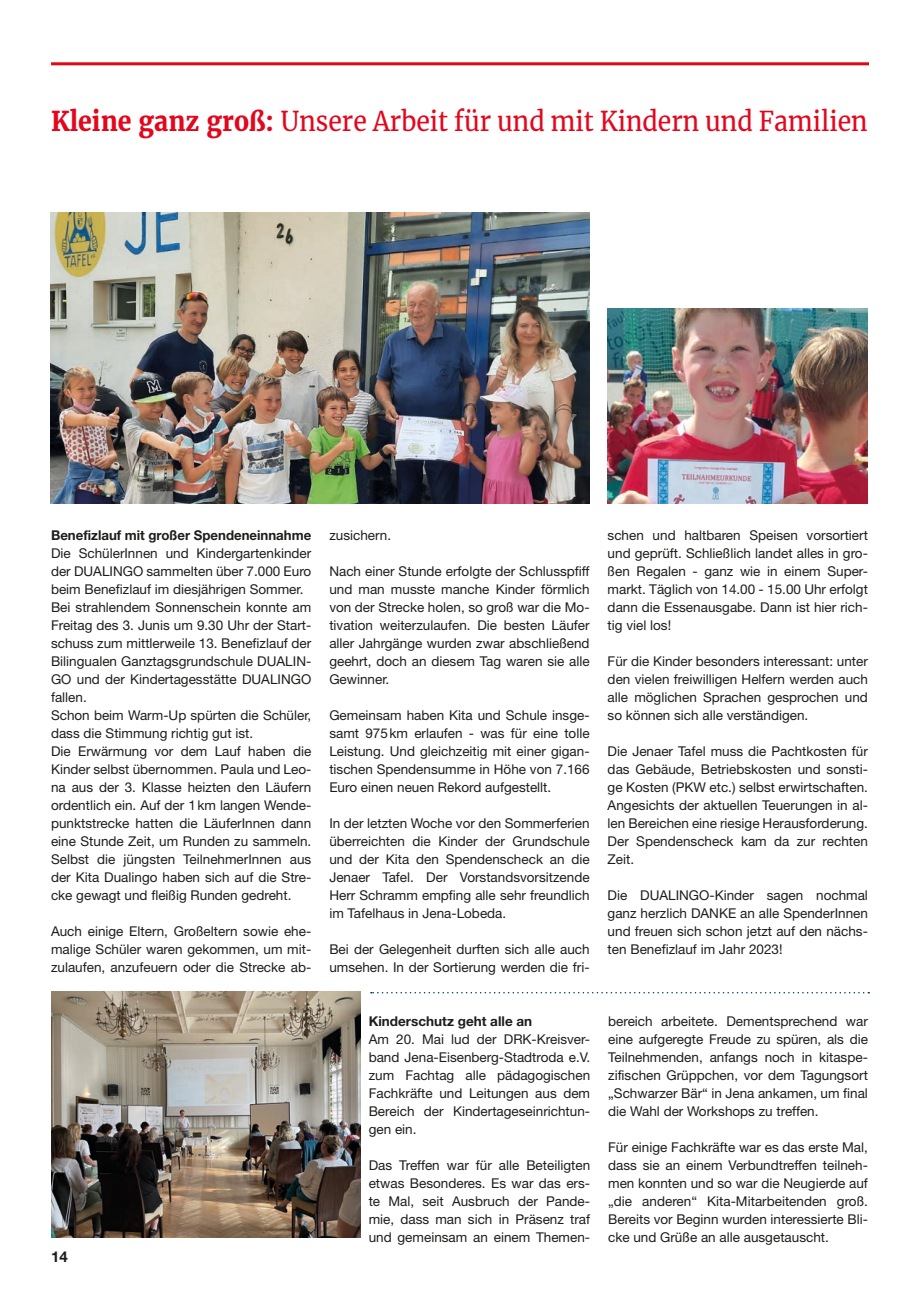
<style>
.page{position:relative;width:919px;height:1289px;background:#fff}
.page>*{position:absolute;margin:0;border:0;box-sizing:border-box;transform-origin:0 0}
.t1{font:27px "Merriweather";color:#e3061c;scale:.92 1}
.t2{font:700 15px "Helvetica Neue";color:#1d1d1b}
.t3{font:13.5px/18px "Helvetica Neue";color:#1d1d1b;text-align:justify}
.t4{font:700 13.5px "Helvetica Neue";color:#1d1d1b}
.s1{font-weight:700}
</style>
<div class="page">
<hr style="left:51px;top:62px;width:817px;height:3px;background:#e30614">
<img style="left:51px;top:213px;width:538px;height:290px">
<img style="left:607px;top:308px;width:260px;height:195px">
<img style="left:51px;top:991px;width:309px;height:246px">
<svg style="left:371px;top:992px;width:498px;height:1px"></svg>
<h1 class="t1" style="left:51px;top:102px;width:889px"><span class="s1">Kleine ganz groß:</span> Unsere Arbeit für und mit Kindern und Familien</h1>
<p class="t4" style="left:51px;top:527px;width:262px">Benefizlauf mit großer Spendeneinnahme</p>
<p class="t3" style="left:51px;top:544px;width:262px;text-align:left">Die SchülerInnen und Kindergartenkinder der DUALINGO sammelten über 7.000 Euro beim Benefizlauf im diesjährigen Sommer.<br>Bei strahlendem Sonnenschein konnte am Freitag des 3. Junis um 9.30 Uhr der Start&shy;schuss zum mittlerweile 13. Benefizlauf der Bilingualen Ganztagsgrundschule DUALIN-GO und der Kindertagesstätte DUALINGO fallen.<br>Schon beim Warm-Up spürten die Schüler, dass die Stimmung richtig gut ist.<br>Die Erwärmung vor dem Lauf haben die Kinder selbst übernommen. Paula und Leo&shy;na aus der 3. Klasse heizten den Läufern ordentlich ein. Auf der 1km langen Wende&shy;punktstrecke hatten die LäuferInnen dann eine Stunde Zeit, um Runden zu sammeln.<br>Selbst die jüngsten TeilnehmerInnen aus der Kita Dualingo haben sich auf die Stre&shy;cke gewagt und fleißig Runden gedreht.</p>
<p class="t3" style="left:51px;top:922px;width:262px">Auch einige Eltern, Großeltern sowie ehe&shy;malige Schüler waren gekommen, um mit&shy;zulaufen, anzufeuern oder die Strecke ab-</p>
<p class="t2" style="left:51px;top:1247px;width:18px">14</p>
<p class="t3" style="left:329px;top:526px;width:63px">zusichern.</p>
<p class="t3" style="left:329px;top:562px;width:262px">Nach einer Stunde erfolgte der Schlusspfiff und man musste manche Kinder förmlich von der Strecke holen, so groß war die Mo&shy;tivation weiterzulaufen. Die besten Läufer aller Jahrgänge wurden zwar abschließend geehrt, doch an diesem Tag waren sie alle Gewinner.</p>
<p class="t3" style="left:329px;top:706px;width:262px">Gemeinsam haben Kita und Schule insge&shy;samt 975km erlaufen - was für eine tolle Leistung. Und gleichzeitig mit einer gigan&shy;tischen Spendensumme in Höhe von 7.166<br>Euro einen neuen Rekord aufgestellt.</p>
<p class="t3" style="left:329px;top:814px;width:262px">In der letzten Woche vor den Sommerferien überreichten die Kinder der Grundschule und der Kita den Spendenscheck an die Jenaer Tafel. Der Vorstandsvorsitzende Herr Schramm empfing alle sehr freundlich im Tafelhaus in Jena-Lobeda.</p>
<p class="t3" style="left:329px;top:940px;width:262px">Bei der Gelegenheit durften sich alle auch umsehen. In der Sortierung werden die fri-</p>
<p class="t4" style="left:369px;top:1013px;width:165px">Kinderschutz geht alle an</p>
<p class="t3" style="left:369px;top:1030px;width:223px">Am 20. Mai lud der DRK-Kreisver&shy;band Jena-Eisenberg-Stadtroda e.V. zum Fachtag alle pädagogischen Fachkräfte und Leitungen aus dem Bereich der Kindertageseinrichtun&shy;gen ein.</p>
<p class="t3" style="left:369px;top:1156px;width:223px">Das Treffen war für alle Beteiligten etwas Besonderes. Es war das ers&shy;te Mal, seit Ausbruch der Pande&shy;mie, dass man sich in Präsenz traf und gemeinsam an einem Themen-</p>
<p class="t3" style="left:607px;top:526px;width:262px">schen und haltbaren Speisen vorsortiert und geprüft. Schließlich landet alles in gro&shy;ßen Regalen - ganz wie in einem Super&shy;markt. Täglich von 14.00 - 15.00 Uhr erfolgt dann die Essenausgabe. Dann ist hier rich&shy;tig viel los!</p>
<p class="t3" style="left:607px;top:652px;width:262px">Für die Kinder besonders interessant: unter den vielen freiwilligen Helfern werden auch alle möglichen Sprachen gesprochen und so können sich alle verständigen.</p>
<p class="t3" style="left:607px;top:742px;width:262px">Die Jenaer Tafel muss die Pachtkosten für das Gebäude, Betriebskosten und sonsti&shy;ge Kosten (PKW etc.) selbst erwirtschaften.<br>Angesichts der aktuellen Teuerungen in al&shy;len Bereichen eine riesige Herausforderung.<br>Der Spendenscheck kam da zur rechten Zeit.</p>
<p class="t3" style="left:607px;top:886px;width:262px">Die DUALINGO-Kinder sagen nochmal ganz herzlich DANKE an alle SpenderInnen und freuen sich schon jetzt auf den nächs&shy;ten Benefizlauf im Jahr 2023!</p>
<p class="t3" style="left:608px;top:1012px;width:261px">bereich arbeitete. Dementsprechend war eine aufgeregte Freude zu spüren, als die Teilnehmenden, anfangs noch in kitaspe&shy;zifischen Grüppchen, vor dem Tagungsort „Schwarzer Bär“ in Jena ankamen, um final die Wahl der Workshops zu treffen.</p>
<p class="t3" style="left:608px;top:1138px;width:261px">Für einige Fachkräfte war es das erste Mal, dass sie an einem Verbundtreffen teilneh&shy;men konnten und so war die Neugierde auf „die anderen“ Kita-Mitarbeitenden groß.<br>Bereits vor Beginn wurden interessierte Bli&shy;cke und Grüße an alle ausgetauscht.</p>
</div>
